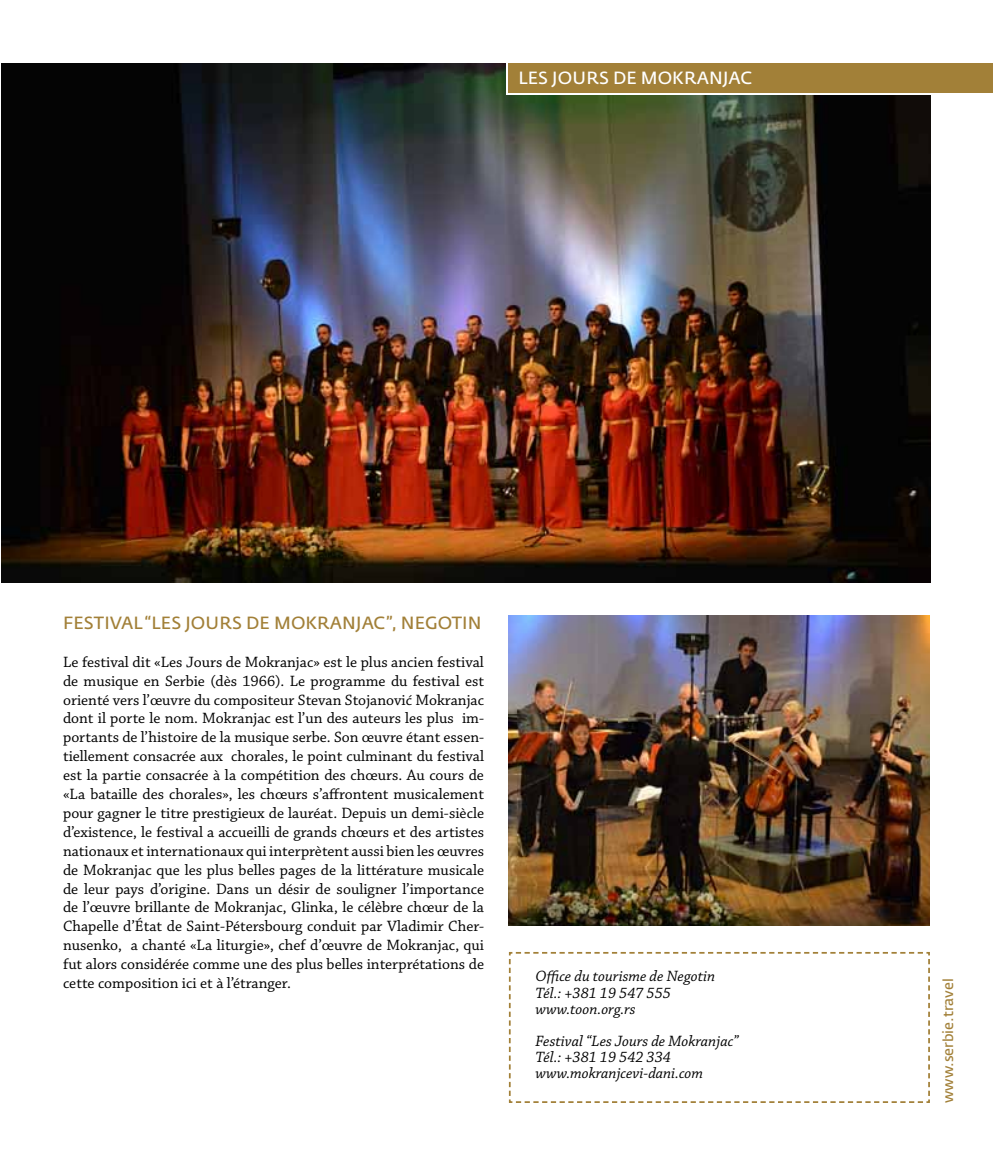
<style>
.page{position:relative;width:993px;height:1166px;background:#fff}
.page>*{position:absolute;margin:0;border:0;box-sizing:border-box;transform-origin:0 0}
.t1{font:17.5px "Fedra Sans Pro";letter-spacing:.01em;color:#a28038}
.t2{font:17.5px "Fedra Sans Pro";letter-spacing:.01em;color:#fff}
.t3{font:15.75px/18.9px "Chaparral Pro";color:#000;text-align:justify}
.t4{font:italic 15.75px/16.1px "Chaparral Pro";color:#000}
.t5{font:14px "Fedra Sans Pro";color:#a28038}
</style>
<div class="page">
<img style="left:1px;top:63px;width:928px;height:520px">
<svg style="left:508px;top:952px;width:422px;height:151px"></svg>
<div style="left:506px;top:61px;width:486px;height:34px;background:#fff"></div>
<div style="left:508px;top:63px;width:484px;height:30px;background:#a28038"></div>
<img style="left:508px;top:615px;width:421px;height:310px">
<p class="t2" style="left:518px;top:67px;width:11px">LES</p>
<p class="t2" style="left:552px;top:67px;width:33px">JOURS</p>
<p class="t2" style="left:613px;top:67px;width:128px">DE M OKRANJAC</p>
<p class="t1" style="left:63px;top:612px;width:10px">FESTI</p>
<p class="t1" style="left:110px;top:612px;width:52px">VAL “LES</p>
<p class="t1" style="left:185px;top:612px;width:33px">JOURS</p>
<p class="t1" style="left:246px;top:612px;width:237px">DE M OKRANJAC”, NEGOTI N</p>
<p class="t3" style="left:63px;top:653px;width:422px">Le festival dit «Les Jours de Mokranjac» est le plus ancien festival de musique en Serbie (dès 1966). Le programme du festival est orienté vers l’œuvre du compositeur Stevan Stojanović Mokranjac dont il porte le nom. Mokranjac est l’un des auteurs les plus im&shy;portants de l’histoire de la musique serbe. Son œuvre étant essen&shy;tiellement consacrée aux chorales, le point culminant du festival est la partie consacrée à la compétition des chœurs. Au cours de «La bataille des chorales», les chœurs s’affrontent musicalement pour gagner le titre prestigieux de lauréat. Depuis un demi-siècle d’existence, le festival a accueilli de grands chœurs et des artistes nationaux et internationaux qui interprètent aussi bien les œuvres de Mokranjac que les plus belles pages de la littérature musicale de leur pays d’origine. Dans un désir de souligner l’importance de l’œuvre brillante de Mokranjac, Glinka, le célèbre chœur de la Chapelle d’État de Saint-Pétersbourg conduit par Vladimir Cher&shy;nusenko, a chanté «La liturgie», chef d’œuvre de Mokranjac, qui fut alors considérée comme une des plus belles interprétations de cette composition ici et à l’étranger.</p>
<p class="t4" style="left:535px;top:969px;width:181px">Office du tourisme de Negotin<br>Tél.: +381 19 547 555 www.toon.org.rs</p>
<p class="t4" style="left:535px;top:1033px;width:205px">Festival “Les Jours de Mokranjac”<br>Tél.: +381 19 542 334 www.mokranjcevi-dani.com</p>
<p class="t5" style="left:939px;top:1103px;width:126px;rotate:-90deg">www.serbie.travel</p>
</div>
